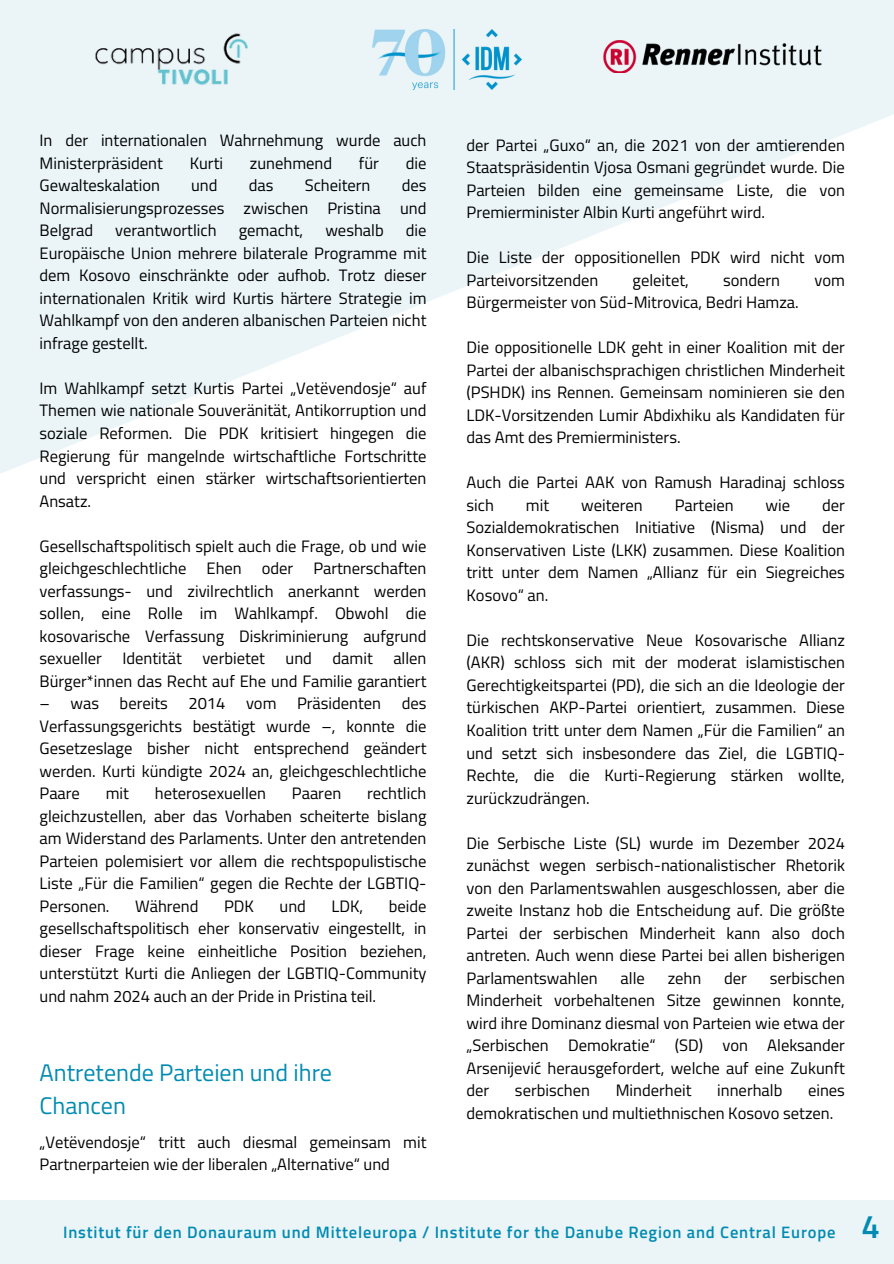
<style>
.page{position:relative;width:894px;height:1264px;background:#fff}
.page>*{position:absolute;margin:0;border:0;box-sizing:border-box;transform-origin:0 0}
.t1{font:600 32.85px "Titillium Web";color:#018bb2}
.t2{font:24px/32.7px "Titillium Web";color:#018bb2}
.t3{font:16.5px/22.5px "Titillium Web";color:#000;text-align:justify}
.t4{font:600 16.5px "Titillium Web";letter-spacing:.05em;color:#018bb2}
</style>
<div class="page">
<div style="left:0;top:1200px;width:893px;height:63px;background:#ebf5f8"></div>
<svg style="left:0;top:0;width:893px;height:474px;fill:#ebf5f8"></svg>
<img style="left:602px;top:40px;width:220px;height:33px">
<img style="left:372px;top:29px;width:149px;height:61px">
<img style="left:81px;top:19px;width:182px;height:81px">
<p class="t3" style="left:40px;top:129px;width:388px">In der internationalen Wahrnehmung wurde auch<br>Ministerpräsident</p>
<p class="t3" style="left:190px;top:151px;width:35px">Kurti</p>
<p class="t3" style="left:250px;top:151px;width:84px">zunehmend</p>
<p class="t3" style="left:359px;top:151px;width:21px">für</p>
<p class="t3" style="left:405px;top:151px;width:22px">die</p>
<p class="t3" style="left:40px;top:174px;width:122px">Gewalteskalation</p>
<p class="t3" style="left:191px;top:174px;width:28px">und</p>
<p class="t3" style="left:249px;top:174px;width:26px">das</p>
<p class="t3" style="left:304px;top:174px;width:67px">Scheitern</p>
<p class="t3" style="left:40px;top:174px;width:388px;text-indent:362px">des Normalisierungsprozesses zwischen Pristina und Belgrad</p>
<p class="t3" style="left:40px;top:219px;width:388px;text-indent:366px">die Europäische Union mehrere bilaterale Programme mit dem Kosovo einschränkte oder aufhob. Trotz dieser internationalen Kritik wird Kurtis härtere Strategie im Wahlkampf von den anderen albanischen Parteien nicht infrage gestellt.</p>
<p class="t3" style="left:40px;top:376px;width:388px">Im Wahlkampf setzt Kurtis Partei „Vetëvendosje“ auf Themen wie nationale Souveränität, Antikorruption und soziale Reformen. Die PDK kritisiert hingegen die Regierung für mangelnde wirtschaftliche Fortschritte und verspricht einen stärker wirtschaftsorientierten Ansatz.</p>
<p class="t3" style="left:40px;top:534px;width:388px">Gesellschaftspolitisch spielt auch die Frage, ob und wie gleichgeschlechtliche Ehen oder Partnerschaften verfassungs- und zivilrechtlich anerkannt werden sollen, eine Rolle im Wahlkampf. Obwohl die kosovarische Verfassung Diskriminierung aufgrund sexueller Identität verbietet und damit allen Bürger*innen das Recht auf Ehe und Familie garantiert</p>
<p class="t3" style="left:40px;top:691px;width:388px">– was bereits 2014 vom Präsidenten des Verfassungsgerichts bestätigt wurde –, konnte die Gesetzeslage bisher nicht entsprechend geändert werden. Kurti kündigte 2024 an, gleichgeschlechtliche Paare</p>
<p class="t3" style="left:115px;top:219px;width:103px">verantwortlich</p>
<p class="t3" style="left:239px;top:219px;width:66px">gemacht,</p>
<p class="t3" style="left:325px;top:219px;width:60px">weshalb</p>
<p class="t3" style="left:40px;top:781px;width:388px;text-indent:327px">rechtlich gleichzustellen, aber das Vorhaben scheiterte bislang am Widerstand des Parlaments. Unter den antretenden Parteien polemisiert vor allem die rechtspopulistische Liste „Für die Familien“ gegen die Rechte der LGBTIQ-Personen.</p>
<p class="t3" style="left:106px;top:781px;width:25px">mit</p>
<p class="t3" style="left:155px;top:781px;width:113px">heterosexuellen</p>
<p class="t3" style="left:292px;top:781px;width:51px">Paaren</p>
<p class="t3" style="left:40px;top:894px;width:388px;text-indent:349px">beide gesellschaftspolitisch eher konservativ eingestellt, in dieser Frage keine einheitliche Position beziehen, unterstützt Kurti die Anliegen der LGBTIQ-Community und nahm 2024 auch an der Pride in Pristina teil.</p>
<p class="t3" style="left:135px;top:894px;width:65px">Während</p>
<p class="t3" style="left:224px;top:894px;width:31px">PDK</p>
<p class="t3" style="left:279px;top:894px;width:28px">und</p>
<p class="t3" style="left:331px;top:894px;width:33px">LDK,</p>
<p class="t2" style="left:40px;top:1055px;width:294px">Antretende Parteien und ihre<br>Chancen</p>
<p class="t3" style="left:40px;top:1130px;width:388px">„Vetëvendosje“ tritt auch diesmal gemeinsam mit<br>Partnerparteien wie der liberalen „Alternative“ und</p>
<p class="t3" style="left:466px;top:133px;width:380px">der Partei „Guxo“ an, die 2021 von der amtierenden Staatspräsidentin Vjosa Osmani gegründet wurde. Die Parteien bilden eine gemeinsame Liste, die von Premierminister Albin Kurti angeführt wird.</p>
<p class="t3" style="left:466px;top:246px;width:380px">Die Liste der oppositionellen PDK wird nicht vom<br>Parteivorsitzenden</p>
<p class="t3" style="left:632px;top:268px;width:58px">geleitet,</p>
<p class="t3" style="left:723px;top:268px;width:58px">sondern</p>
<p class="t3" style="left:814px;top:268px;width:32px">vom</p>
<p class="t3" style="left:466px;top:291px;width:334px">Bürgermeister von Süd-Mitrovica, Bedri Hamza.</p>
<p class="t3" style="left:466px;top:336px;width:380px">Die oppositionelle LDK geht in einer Koalition mit der Partei der albanischsprachigen christlichen Minderheit (PSHDK) ins Rennen. Gemeinsam nominieren sie den LDK-Vorsitzenden Lumir Abdixhiku als Kandidaten für das Amt des Premierministers.</p>
<p class="t3" style="left:466px;top:471px;width:380px">Auch die Partei AAK von Ramush Haradinaj schloss sich</p>
<p class="t3" style="left:466px;top:493px;width:380px;text-indent:355px">der Sozialdemokratischen Initiative (Nisma) und der Konservativen Liste (LKK) zusammen. Diese Koalition tritt unter dem Namen „Allianz für ein Siegreiches Kosovo“ an.</p>
<p class="t3" style="left:466px;top:628px;width:380px">Die rechtskonservative Neue Kosovarische Allianz (AKR) schloss sich mit der moderat islamistischen Gerechtigkeitspartei (PD), die sich an die Ideologie der türkischen AKP-Partei orientiert, zusammen. Diese Koalition tritt unter dem Namen „Für die Familien“ an und setzt sich insbesondere das Ziel, die LGBTIQ-Rechte, die die Kurti-Regierung stärken wollte, zurückzudrängen.</p>
<p class="t3" style="left:466px;top:831px;width:380px">Die Serbische Liste (SL) wurde im Dezember 2024 zunächst wegen serbisch-nationalistischer Rhetorik von den Parlamentswahlen ausgeschlossen, aber die zweite Instanz hob die Entscheidung auf. Die größte Partei der serbischen Minderheit kann also doch antreten. Auch wenn diese Partei bei allen bisherigen Parlamentswahlen</p>
<p class="t3" style="left:525px;top:493px;width:25px">mit</p>
<p class="t3" style="left:581px;top:493px;width:63px">weiteren</p>
<p class="t3" style="left:674px;top:493px;width:60px">Parteien</p>
<p class="t3" style="left:765px;top:493px;width:26px">wie</p>
<p class="t3" style="left:466px;top:966px;width:380px;text-indent:303px">serbischen Minderheit vorbehaltenen Sitze gewinnen konnte, wird ihre Dominanz diesmal von Parteien wie etwa der „Serbischen Demokratie“ (SD) von Aleksander Arsenijević herausgefordert, welche auf eine Zukunft der</p>
<p class="t3" style="left:620px;top:966px;width:26px">alle</p>
<p class="t3" style="left:667px;top:966px;width:35px">zehn</p>
<p class="t3" style="left:724px;top:966px;width:24px">der</p>
<p class="t3" style="left:515px;top:1078px;width:77px">serbischen</p>
<p class="t3" style="left:615px;top:1078px;width:77px">Minderheit</p>
<p class="t3" style="left:717px;top:1078px;width:67px">innerhalb</p>
<p class="t3" style="left:466px;top:1078px;width:380px;text-indent:341px">eines demokratischen und multiethnischen Kosovo setzen.</p>
<p class="t4" style="left:63px;top:1219px;width:773px">Institut für den Donauraum und Mitteleuropa / Institute for the Danube Region and Central Europe</p>
<p class="t1" style="left:861px;top:1200px;width:20px">4</p>
</div>
